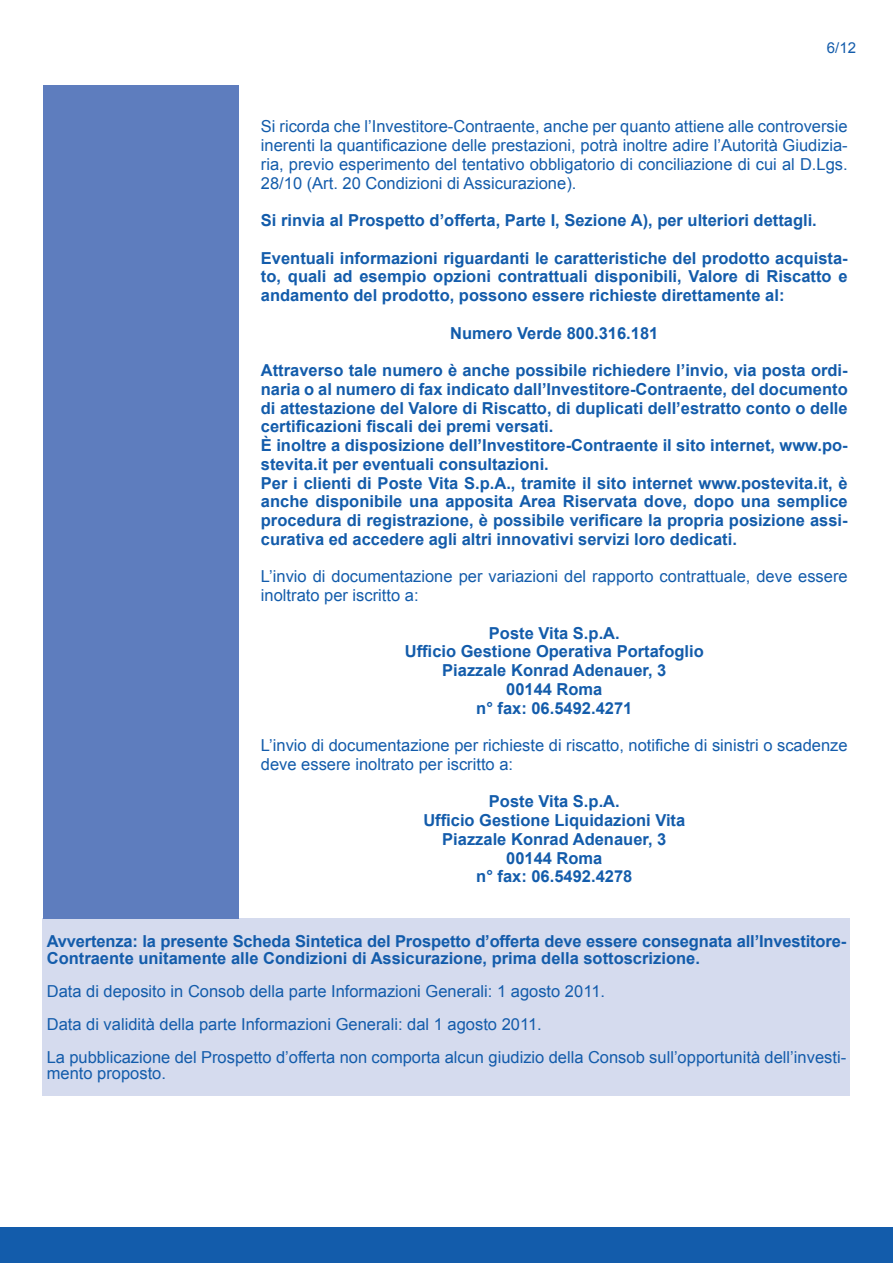
<style>
.page{position:relative;width:893px;height:1263px;background:#fff}
.page>*{position:absolute;margin:0;border:0;box-sizing:border-box;transform-origin:0 0}
.Normale{font:700 16.5px/18.8px "Arial";color:#135cab;text-align:justify}
.Normale-2{font:16.5px/18.8px "Arial";color:#135cab}
.t1{font:15px "Arial";color:#135cab}
</style>
<div class="page">
<div style="left:0;top:1227px;width:893px;height:36px;background:#135cab"></div>
<div style="left:43px;top:918px;width:807px;height:178px;background:#d5dbee"></div>
<div style="left:43px;top:85px;width:196px;height:833px;background:#5e7dbe"></div>
<p class="t1" style="left:827px;top:38px;width:31px">6/12</p>
<p class="Normale-2" style="left:261px;top:117px;width:588px;text-align:justify">Si ricorda che l’Investitore-Contraente, anche per quanto attiene alle controversie inerenti la quantificazione delle prestazioni, potrà inoltre adire l’Autorità Giudizia&shy;ria, previo esperimento del tentativo obbligatorio di conciliazione di cui al D.Lgs.<br>28/10 (Art. 20 Condizioni di Assicurazione).</p>
<p class="Normale" style="left:261px;top:211px;width:557px">Si rinvia al Prospetto d’offerta, Parte I, Sezione A), per ulteriori dettagli.</p>
<p class="Normale" style="left:261px;top:249px;width:588px">Eventuali informazioni riguardanti le caratteristiche del prodotto acquista&shy;to, quali ad esempio opzioni contrattuali disponibili, Valore di Riscatto e andamento del prodotto, possono essere richieste direttamente al:</p>
<p class="Normale" style="left:450px;top:324px;width:210px">Numero Verde 800.316.181</p>
<p class="Normale" style="left:261px;top:361px;width:588px">Attraverso tale numero è anche possibile richiedere l’invio, via posta ordi&shy;naria o al numero di fax indicato dall’Investitore-Contraente, del documento di attestazione del Valore di Riscatto, di duplicati dell’estratto conto o delle certificazioni fiscali dei premi versati.</p>
<p class="Normale" style="left:261px;top:436px;width:588px">È inoltre a disposizione dell’Investitore-Contraente il sito internet, www.po&shy;stevita.it per eventuali consultazioni.</p>
<p class="Normale" style="left:261px;top:474px;width:588px">Per i clienti di Poste Vita S.p.A., tramite il sito internet www.postevita.it, è anche disponibile una apposita Area Riservata dove, dopo una semplice procedura di registrazione, è possibile verificare la propria posizione assi&shy;curativa ed accedere agli altri innovativi servizi loro dedicati.</p>
<p class="Normale-2" style="left:261px;top:567px;width:588px">L’invio di documentazione per variazioni del rapporto contrattuale, deve essere inoltrato per iscritto a:</p>
<p class="Normale" style="left:489px;top:624px;width:132px">Poste Vita S.p.A.</p>
<p class="Normale" style="left:405px;top:643px;width:300px">Ufficio Gestione Operativa Portafoglio</p>
<p class="Normale" style="left:442px;top:661px;width:226px">Piazzale Konrad Adenauer, 3</p>
<p class="Normale" style="left:506px;top:680px;width:98px">00144 Roma</p>
<p class="Normale" style="left:476px;top:699px;width:158px">n° fax: 06.5492.4271</p>
<p class="Normale-2" style="left:261px;top:736px;width:588px">L’invio di documentazione per richieste di riscatto, notifiche di sinistri o scadenze deve essere inoltrato per iscritto a:</p>
<p class="Normale" style="left:489px;top:793px;width:132px">Poste Vita S.p.A.</p>
<p class="Normale" style="left:423px;top:811px;width:263px">Ufficio Gestione Liquidazioni Vita</p>
<p class="Normale" style="left:442px;top:830px;width:226px">Piazzale Konrad Adenauer, 3</p>
<p class="Normale" style="left:506px;top:849px;width:98px">00144 Roma</p>
<p class="Normale" style="left:476px;top:868px;width:158px">n° fax: 06.5492.4278</p>
<p class="Normale" style="left:47px;top:933px;width:801px;line-height:16.5px">Avvertenza: la presente Scheda Sintetica del Prospetto d’offerta deve essere consegnata all’Investitore-<br>Contraente unitamente alle Condizioni di Assicurazione, prima della sottoscrizione.</p>
<p class="Normale-2" style="left:47px;top:981px;width:560px">Data di deposito in Consob della parte Informazioni Generali: 1 agosto 2011.</p>
<p class="Normale-2" style="left:47px;top:1014px;width:496px">Data di validità della parte Informazioni Generali: dal 1 agosto 2011.</p>
<p class="Normale-2" style="left:47px;top:1049px;width:801px;line-height:16.5px">La pubblicazione del Prospetto d’offerta non comporta alcun giudizio della Consob sull’opportunità dell’investi&shy;mento proposto.</p>
</div>
